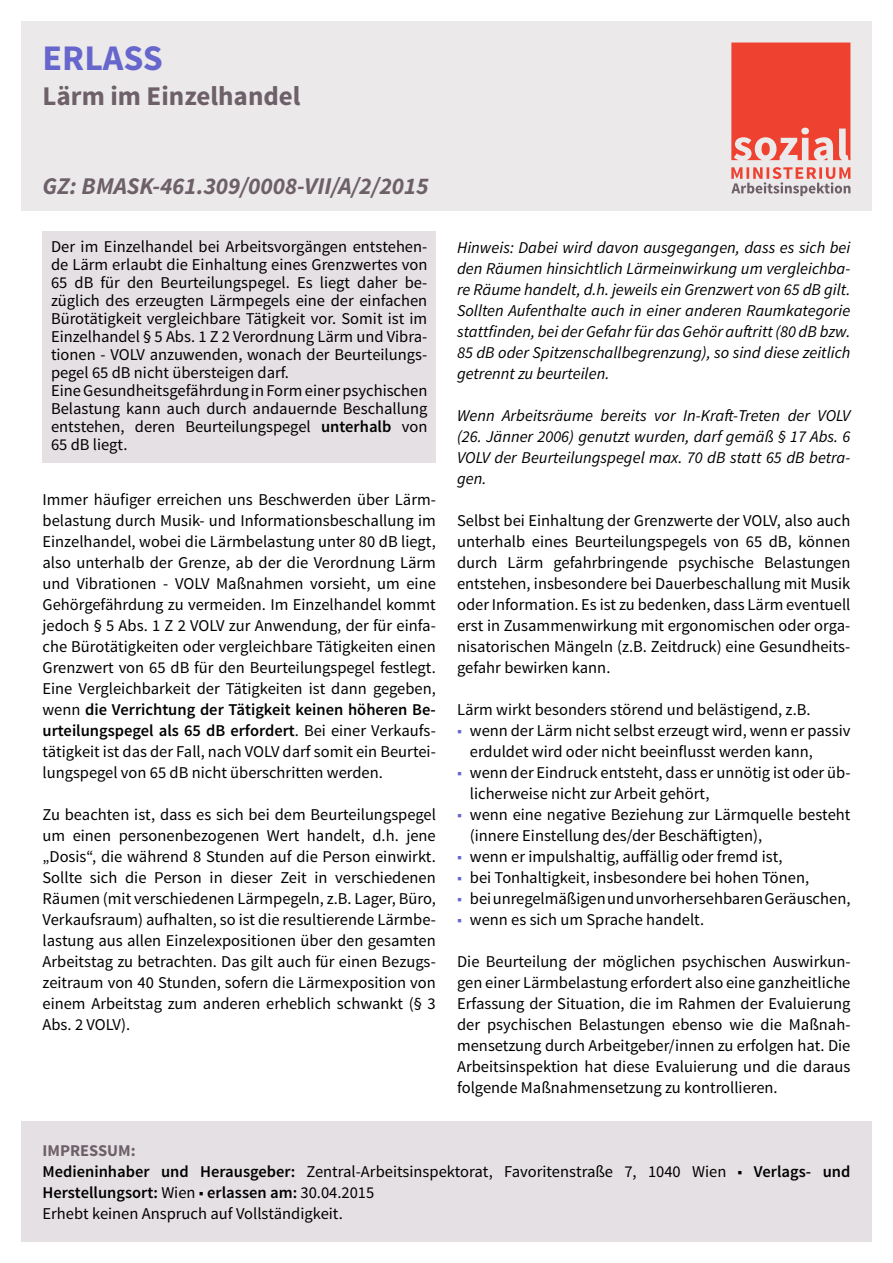
<style>
.page{position:relative;width:893px;height:1263px;background:#fff}
.page>*{position:absolute;margin:0;border:0;box-sizing:border-box;transform-origin:0 0}
.Titel{font:700 36px "Source Sans Pro";color:#66c}
.Zusatztitel{font:700 27px "Source Sans Pro";color:#6d6068}
.Untertitel{font:italic 700 24px "Source Sans Pro";color:#6d6068}
.Fließtext{font:16.5px/21px "Source Sans Pro";color:#000;text-align:justify}
.Fließtext_ohne_GLR{font:16.5px/18px "Source Sans Pro";color:#000;text-align:justify}
.Fließtext-2{font:italic 16.5px/21px "Source Sans Pro";color:#000;text-align:justify}
.Impressum__Überschri{font:700 16.5px "Source Sans Pro";color:#6d6068}
.s1{font-weight:600}
.s2{color:#66c}
</style>
<div class="page">
<div style="left:21px;top:21px;width:851px;height:190px;background:#ece9eb"></div>
<svg style="left:731px;top:43px;width:119px;height:153px"></svg>
<div style="left:43px;top:232px;width:393px;height:231px;background:#e5e0e3"></div>
<div style="left:21px;top:1121px;width:851px;height:121px;background:#e5e0e3"></div>
<h1 class="Titel" style="left:43px;top:34px;width:122px">ERLASS</h1>
<h2 class="Zusatztitel" style="left:43px;top:78px;width:260px">Lärm im Einzelhandel</h2>
<h2 class="Untertitel" style="left:43px;top:171px;width:387px">GZ: BMASK-461.309/0008-VII/A/2/2015</h2>
<p class="Fließtext_ohne_GLR" style="left:51px;top:238px;width:378px">Der im Einzelhandel bei Arbeitsvorgängen entstehen&shy;de Lärm erlaubt die Einhaltung eines Grenzwertes von 65 dB für den Beurteilungspegel. Es liegt daher be&shy;züglich des erzeugten Lärmpegels eine der einfachen Bürotätigkeit vergleichbare Tätigkeit vor. Somit ist im Einzelhandel § 5 Abs. 1 Z 2 Verordnung Lärm und Vibra&shy;tionen - VOLV anzuwenden, wonach der Beurteilungs&shy;pegel 65 dB nicht übersteigen darf.</p>
<p class="Fließtext_ohne_GLR" style="left:51px;top:382px;width:378px">Eine Gesundheitsgefährdung in Form einer psychischen Belastung kann auch durch andauernde Beschallung entstehen, deren Beurteilungspegel <span class="s1">unterhalb</span> von 65 dB liegt.</p>
<p class="Fließtext" style="left:43px;top:489px;width:395px">Immer häufiger erreichen uns Beschwerden über Lärm&shy;belastung durch Musik- und Informationsbeschallung im Einzelhandel, wobei die Lärmbelastung unter 80 dB liegt, also unterhalb der Grenze, ab der die Verordnung Lärm und Vibrationen - VOLV Maßnahmen vorsieht, um eine Gehörgefährdung zu vermeiden. Im Einzelhandel kommt jedoch § 5 Abs. 1 Z 2 VOLV zur Anwendung, der für einfa&shy;che Bürotätigkeiten oder vergleichbare Tätigkeiten einen Grenzwert von 65 dB für den Beurteilungspegel festlegt.<br>Eine Vergleichbarkeit der Tätigkeiten ist dann gegeben, wenn <span class="s1">die Verrichtung der Tätigkeit keinen höheren Be&shy;urteilungspegel als 65 dB erfordert</span>. Bei einer Verkaufs&shy;tätigkeit ist das der Fall, nach VOLV darf somit ein Beurtei&shy;lungspegel von 65 dB nicht überschritten werden.</p>
<p class="Fließtext" style="left:43px;top:804px;width:395px">Zu beachten ist, dass es sich bei dem Beurteilungspegel um einen personenbezogenen Wert handelt, d.h. jene „Dosis“, die während 8 Stunden auf die Person einwirkt.<br>Sollte sich die Person in dieser Zeit in verschiedenen Räumen (mit verschiedenen Lärmpegeln, z.B. Lager, Büro, Verkaufsraum) aufhalten, so ist die resultierende Lärmbe&shy;lastung aus allen Einzelexpositionen über den gesamten Arbeitstag zu betrachten. Das gilt auch für einen Bezugs&shy;zeitraum von 40 Stunden, sofern die Lärmexposition von einem Arbeitstag zum anderen erheblich schwankt (§ 3<br>Abs. 2 VOLV).</p>
<p class="Fließtext-2" style="left:457px;top:237px;width:395px">Hinweis: Dabei wird davon ausgegangen, dass es sich bei den Räumen hinsichtlich Lärmeinwirkung um vergleichba&shy;re Räume handelt, d.h. jeweils ein Grenzwert von 65 dB gilt.<br>Sollten Aufenthalte auch in einer anderen Raumkategorie stattfinden, bei der Gefahr für das Gehör auftritt (80 dB bzw.<br>85 dB oder Spitzenschallbegrenzung), so sind diese zeitlich getrennt zu beurteilen.</p>
<p class="Fließtext-2" style="left:457px;top:405px;width:395px">Wenn Arbeitsräume bereits vor In-Kraft-Treten der VOLV (26. Jänner 2006) genutzt wurden, darf gemäß § 17 Abs. 6<br>VOLV der Beurteilungspegel max. 70 dB statt 65 dB betra&shy;gen.</p>
<p class="Fließtext" style="left:457px;top:510px;width:395px">Selbst bei Einhaltung der Grenzwerte der VOLV, also auch unterhalb eines Beurteilungspegels von 65 dB, können durch Lärm gefahrbringende psychische Belastungen entstehen, insbesondere bei Dauerbeschallung mit Musik oder Information. Es ist zu bedenken, dass Lärm eventuell erst in Zusammenwirkung mit ergonomischen oder orga&shy;nisatorischen Mängeln (z.B. Zeitdruck) eine Gesundheits&shy;gefahr bewirken kann.</p>
<p class="Fließtext" style="left:457px;top:699px;width:355px">Lärm wirkt besonders störend und belästigend, z.B.</p>
<p class="Fließtext" style="left:470px;top:720px;width:382px;text-indent:-13px"><span class="s2">■</span> wenn der Lärm nicht selbst erzeugt wird, wenn er passiv erduldet wird oder nicht beeinflusst werden kann,</p>
<p class="Fließtext" style="left:470px;top:762px;width:382px;text-indent:-13px"><span class="s2">■</span> wenn der Eindruck entsteht, dass er unnötig ist oder üb&shy;licherweise nicht zur Arbeit gehört,</p>
<p class="Fließtext" style="left:470px;top:804px;width:382px;text-indent:-13px"><span class="s2">■</span> wenn eine negative Beziehung zur Lärmquelle besteht (innere Einstellung des/der Beschäftigten),</p>
<p class="Fließtext" style="left:457px;top:846px;width:327px"><span class="s2">■</span> wenn er impulshaltig, auffällig oder fremd ist,</p>
<p class="Fließtext" style="left:457px;top:867px;width:354px"><span class="s2">■</span> bei Tonhaltigkeit, insbesondere bei hohen Tönen,</p>
<p class="Fließtext" style="left:457px;top:888px;width:395px"><span class="s2">■</span> bei unregelmäßigen und unvorhersehbaren Geräuschen,</p>
<p class="Fließtext" style="left:457px;top:909px;width:248px"><span class="s2">■</span> wenn es sich um Sprache handelt.</p>
<p class="Fließtext" style="left:457px;top:951px;width:395px">Die Beurteilung der möglichen psychischen Auswirkun&shy;gen einer Lärmbelastung erfordert also eine ganzheitliche Erfassung der Situation, die im Rahmen der Evaluierung der psychischen Belastungen ebenso wie die Maßnah&shy;mensetzung durch Arbeitgeber/innen zu erfolgen hat. Die Arbeitsinspektion hat diese Evaluierung und die daraus folgende Maßnahmensetzung zu kontrollieren.</p>
<p class="Impressum__Überschri" style="left:43px;top:1139px;width:95px">IMPRESSUM:</p>
<p class="Fließtext" style="left:43px;top:1161px;width:809px"><span class="s1">Medieninhaber und Herausgeber:</span> Zentral-Arbeitsinspektorat, Favoritenstraße 7, 1040 Wien ■ <span class="s1">Verlags- und<br>Herstellungsort:</span> Wien ■ <span class="s1">erlassen am:</span> 30.04.2015</p>
<p class="Fließtext" style="left:43px;top:1203px;width:302px">Erhebt keinen Anspruch auf Vollständigkeit.</p>
</div>
